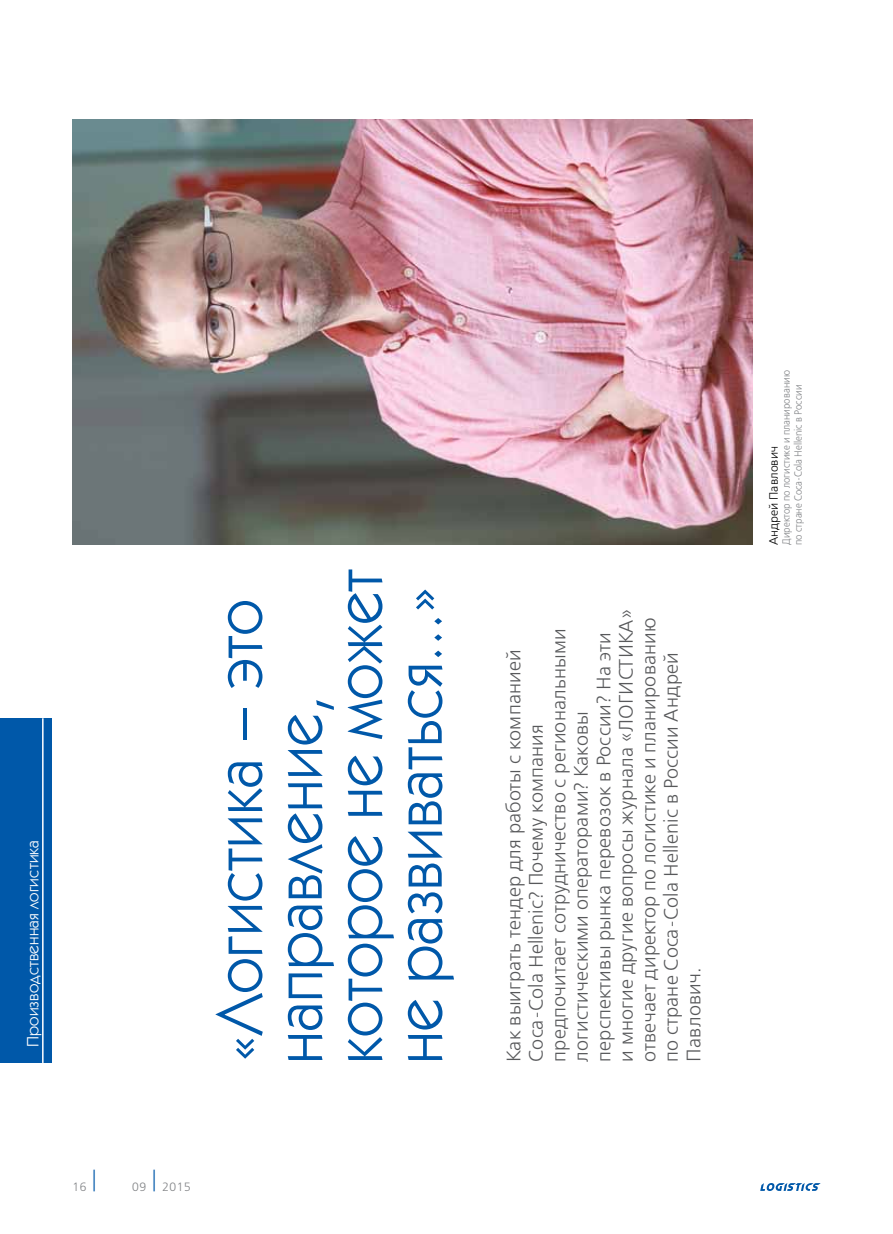
<style>
.page{position:relative;width:893px;height:1234px;background:#fff}
.page>*{position:absolute;margin:0;border:0;box-sizing:border-box;transform-origin:0 0}
.t1{font:66px/60px "Kabel C";letter-spacing:.01em;color:#0058a9;scale:.95 1}
.t2{font:19.5px/22.5px "Free Set Light C";letter-spacing:.01em;color:#58595b}
.t3{font:16.5px "Kabel C";letter-spacing:.01em;color:#fff}
.t4{font:12px "Free Set C";color:#000}
.t5{font:300 12px "Free Set";color:#808285}
.t6{font:10.5px/12px "Free Set C";color:#808285;scale:.9 1}
</style>
<div class="page">
<svg style="left:760px;top:1183px;width:61px;height:7px"></svg>
<div style="left:0;top:718px;width:51px;height:344px;background:#0058a9"></div>
<hr style="left:42px;top:718px;width:2px;height:344px;background:#fff">
<img style="left:72px;top:119px;width:681px;height:425px">
<p class="t3" style="left:24px;top:1046px;width:208px;rotate:-90deg">Производственная логистика</p>
<p class="t1" style="left:208px;top:1063px;width:521px;rotate:-90deg">«Логистика – это направление, которое не может не развиваться...»</p>
<p class="t5" style="left:72px;top:1179px;width:28px">16<sup>│</sup></p>
<p class="t5" style="left:132px;top:1179px;width:61px">09 <sup>│</sup> 2015</p>
<p class="t2" style="left:503px;top:1061px;width:454px;rotate:-90deg">Как выиграть тендер для работы с компанией Coca-Cola Hellenic? Почему компания предпочитает сотрудничество с региональными логистическими операторами? Каковы перспективы рынка перевозок в России? На эти<br>и многие другие вопросы журнала «ЛОГИСТИКА»</p>
<p class="t2" style="left:638px;top:1061px;width:445px;rotate:-90deg">отвечает директор по логистике и планированию по стране Coca-Cola Hellenic в России Андрей<br>Павлович.</p>
<p class="t6" style="left:780px;top:544px;width:195px;rotate:-90deg">Директор по логистике и планированию по стране Coca-Cola Hellenic в России</p>
<p class="t4" style="left:767px;top:544px;width:100px;rotate:-90deg">Андрей Павлович</p>
</div>
